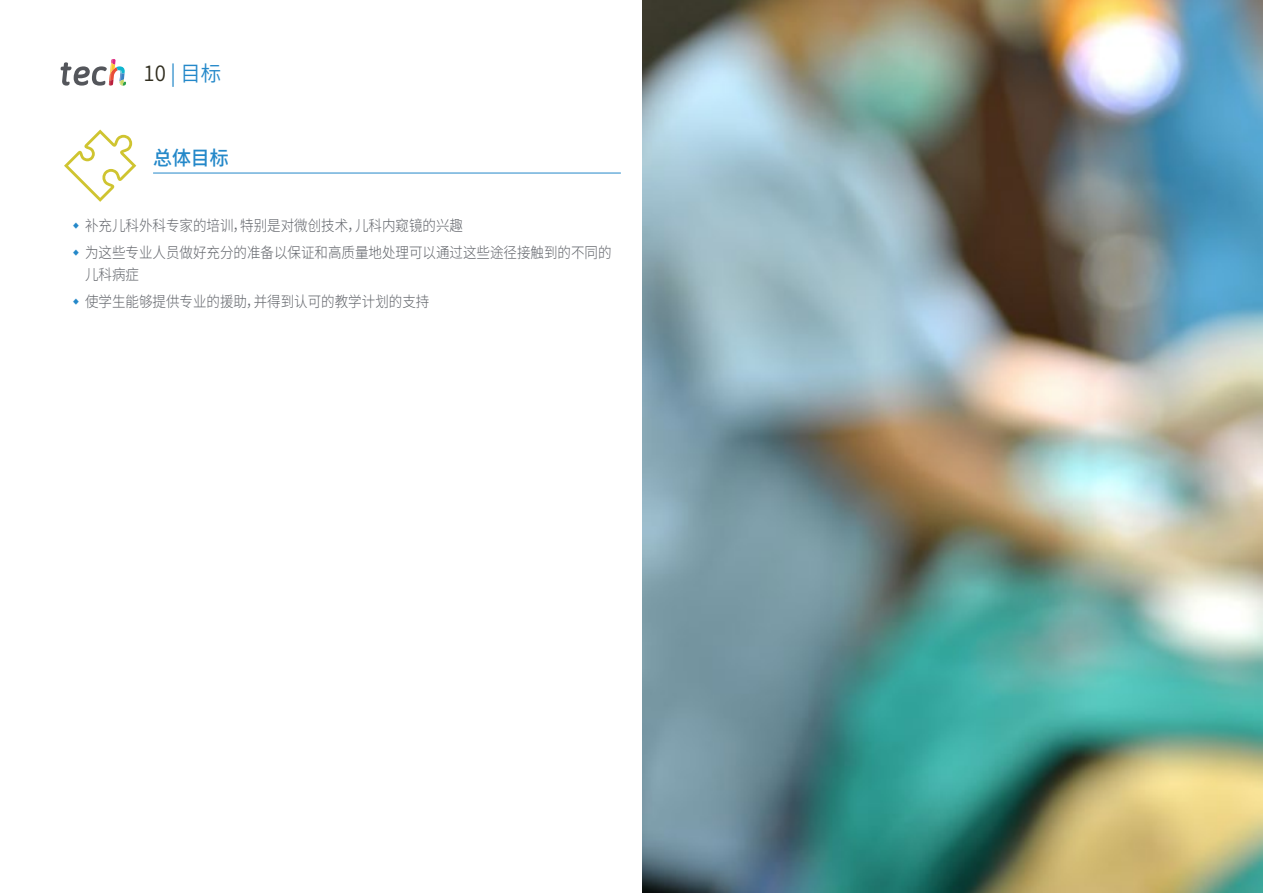
<style>
.page{position:relative;width:1263px;height:893px;background:#fff}
.page>*{position:absolute;margin:0;border:0;box-sizing:border-box;transform-origin:0 0}
.t1{font:21px "Source Han Sans CN";color:#2488c9}
.t2{font:500 19.5px "Source Han Sans CN";color:#2488c9}
.t3{font:300 15px/26.7px "Source Han Sans CN";color:#61646a;scale:.9 1}
.s1{color:#312e20}
</style>
<div class="page">
<hr style="left:153px;top:173px;width:468px;height:1px;background:#2488c9">
<svg style="left:64px;top:130px;width:72px;height:72px"></svg>
<img style="left:642px;top:0;width:621px;height:893px">
<svg style="left:61px;top:59px;width:65px;height:27px"></svg>
<h1 class="t1" style="left:144px;top:61px;width:79px"><span class="s1">10</span> | 目标</h1>
<h2 class="t2" style="left:153px;top:147px;width:77px">总体目标</h2>
<p class="t3" style="left:85px;top:212px;width:587px">补充儿科外科专家的培训，特别是对微创技术，儿科内窥镜的兴趣<br>为这些专业人员做好充分的准备以保证和高质量地处理可以通过这些途径接触到的不同的</p>
<p class="t3" style="left:85px;top:261px;width:384px">儿科病症<br>使学生能够提供专业的援助，并得到认可的教学计划的支持</p>
</div>
